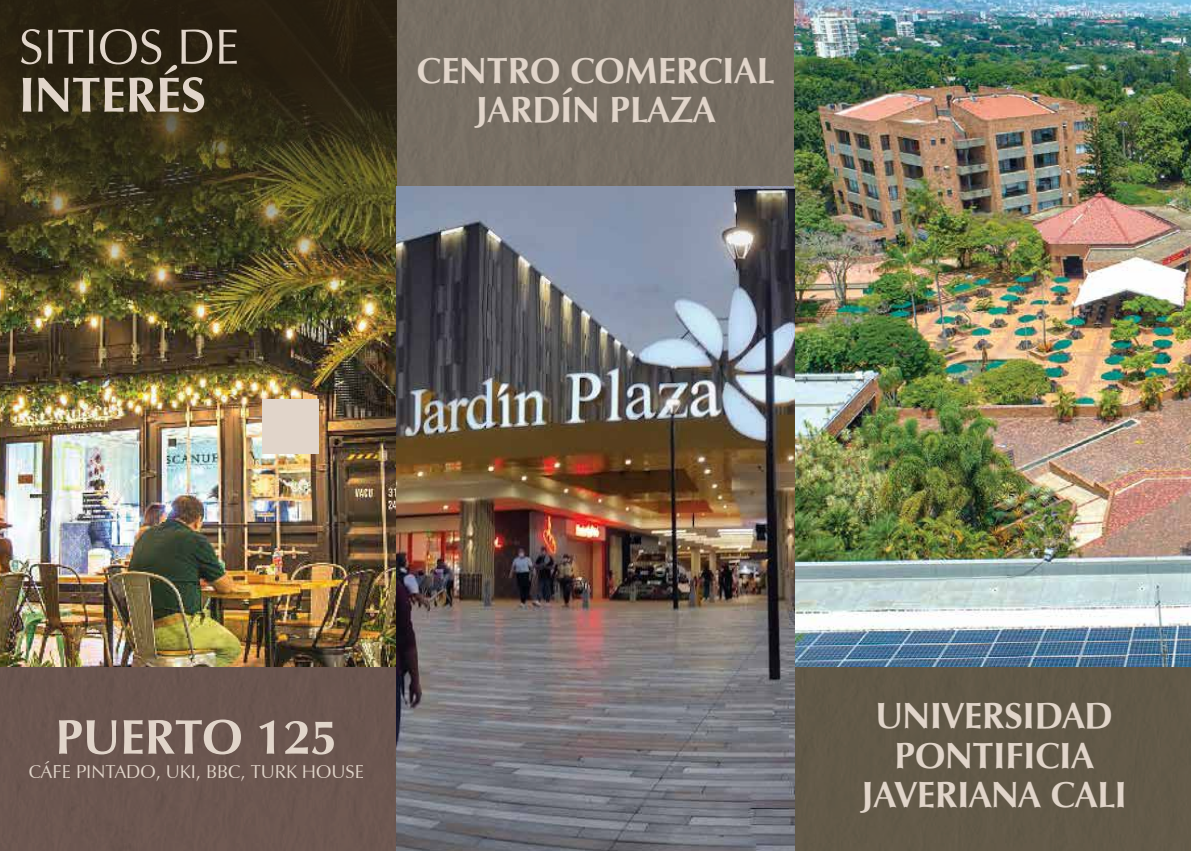
<style>
.page{position:relative;width:1191px;height:851px;background:#fff}
.page>*{position:absolute;margin:0;border:0;box-sizing:border-box;transform-origin:0 0}
.t1{font:51px "Vera Humana 95";color:#e1d5ca}
.t2{font:700 51px "Vera Humana 95";color:#e1d5ca}
.t3{font:700 50.4px "Vera Humana 95";color:#e1d5ca}
.t4{font:700 37.5px/39px "Vera Humana 95";color:#e1d5ca;text-align:center}
.t5{font:19.05px "Vera Humana 95";color:#e1d5ca}
</style>
<div class="page">
<div style="left:0;top:666px;width:397px;height:184px;background:#6a554f"></div>
<div style="left:794px;top:666px;width:397px;height:184px;background:#615847"></div>
<div style="left:397px;top:0;width:397px;height:186px;background:#746a5d"></div>
<img style="left:0;top:315px;width:397px;height:351px">
<img style="left:0;top:0;width:397px;height:315px">
<img style="left:794px;top:0;width:397px;height:666px">
<img style="left:397px;top:186px;width:397px;height:664px">
<div style="left:262px;top:399px;width:57px;height:54px;background:#e1d5ca"></div>
<h1 class="t1" style="left:19px;top:16px;width:222px">SITIOS DE</h1>
<h1 class="t2" style="left:19px;top:64px;width:189px">INTERÉS</h1>
<p class="t4" style="left:417px;top:51px;width:358px">CENTRO COMERCIAL<br>JARDÍN PLAZA</p>
<h2 class="t3" style="left:55px;top:706px;width:283px">PUERTO 125</h2>
<p class="t5" style="left:29px;top:759px;width:337px">CÁFE PINTADO, UKI, BBC, TURK HOUSE</p>
<p class="t4" style="left:861px;top:696px;width:266px">UNIVERSIDAD<br>PONTIFICIA<br>JAVERIANA CALI</p>
</div>
